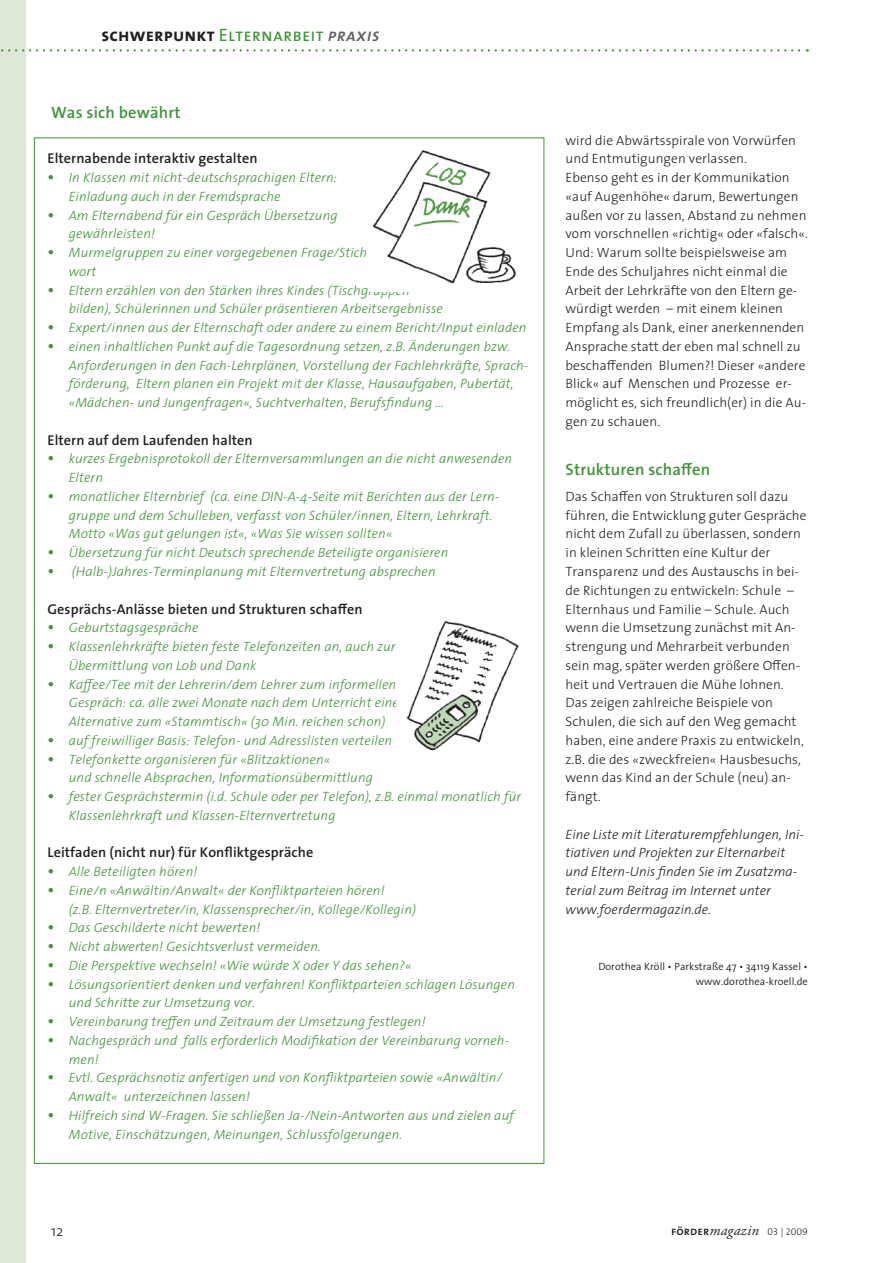
<style>
.page{position:relative;width:893px;height:1263px;background:#fff}
.page>*{position:absolute;margin:0;border:0;box-sizing:border-box;transform-origin:0 0}
.t1{font:18px "The Sans CV Caps";letter-spacing:.01em;color:#3f9537}
.t2{font:700 16.5px "The Sans CV Semi";letter-spacing:.01em;color:#3f9537}
.t3{font:italic 15px "Adobe Garamond Pro";letter-spacing:.02em;color:#231f20}
.t4{font:15px "The Sans CV Light";color:#231f20}
.t5{font:700 14.25px "The Sans CV Semi";letter-spacing:.005em;color:#231f20}
.t6{font:italic 13.5px/18.8px "The Sans CV Light";letter-spacing:.01em;color:#3f9537}
.t7{font:13.5px/18.8px "The Sans CV Light";letter-spacing:.005em;color:#231f20}
.t8{font:italic 13.5px/18.8px "The Sans CV Light";letter-spacing:.005em;color:#231f20}
.t9{font:300 10.5px/15px "The Sans CV Semi";letter-spacing:.005em;color:#231f20;text-align:right}
.s1{font-family:"The Sans CV Bold Caps";color:#231f20}
.s2{font-family:"The Sans CV Semi Bold Caps";font-style:italic;color:#636366}
.s3{font-family:"The Sans CV Semi";font-weight:700;font-style:normal;font-size:16.5px}
.s4{font-family:"The Sans CV Semi Bold Caps";font-style:normal;font-size:12px}
.s5{font-family:"The Sans CV Light Caps";font-style:normal;font-size:9.75px}
</style>
<div class="page">
<div style="left:0;top:0;width:26px;height:1263px;background:#dde9d7"></div>
<svg style="left:1px;top:49px;width:220px;height:3px"></svg>
<svg style="left:227px;top:49px;width:581px;height:3px"></svg>
<hr style="left:892px;top:0;width:1px;height:370px;background:#dde9d7">
<img style="left:373px;top:150px;width:143px;height:134px">
<img style="left:406px;top:620px;width:113px;height:131px">
<h1 class="t1" style="left:101px;top:20px;width:280px"><span class="s1">schwerpunkt</span> Elternarbeit <span class="s2">praxis</span></h1>
<p class="t2" style="left:51px;top:99px;width:131px">Was sich bewährt</p>
<p class="t5" style="left:48px;top:147px;width:212px">Elternabende interaktiv gestalten</p>
<p class="t6" style="left:69px;top:168px;width:270px;text-indent:-21px"><span class="s3">•</span> In Klassen mit nicht-deutschsprachigen Eltern:<br>Einladung auch in der Fremdsprache</p>
<p class="t6" style="left:69px;top:205px;width:270px;text-indent:-21px"><span class="s3">•</span> Am Elternabend für ein Gespräch Übersetzung gewährleisten!</p>
<p class="t6" style="left:69px;top:243px;width:305px;text-indent:-21px"><span class="s3">•</span> Murmelgruppen zu einer vorgegebenen Frage/Stich&shy;wort</p>
<p class="t6" style="left:69px;top:280px;width:375px;text-indent:-21px"><span class="s3">•</span> Eltern erzählen von den Stärken ihres Kindes (Tischgruppen bilden), Schülerinnen und Schüler präsentieren Arbeitsergebnisse</p>
<p class="t6" style="left:48px;top:318px;width:481px"><span class="s3">•</span> Expert/innen aus der Elternschaft oder andere zu einem Bericht/Input einladen</p>
<p class="t6" style="left:69px;top:337px;width:461px;text-indent:-21px"><span class="s3">•</span> einen inhaltlichen Punkt auf die Tagesordnung setzen, z.B. Änderungen bzw.<br>Anforderungen in den Fach-Lehrplänen, Vorstellung der Fachlehrkräfte, Sprach&shy;förderung, Eltern planen ein Projekt mit der Klasse, Hausaufgaben, Pubertät, «Mädchen- und Jungenfragen«, Suchtverhalten, Berufsfindung …</p>
<p class="t5" style="left:48px;top:428px;width:207px">Eltern auf dem Laufenden halten</p>
<p class="t6" style="left:69px;top:449px;width:445px;text-indent:-21px"><span class="s3">•</span> kurzes Ergebnisprotokoll der Elternversammlungen an die nicht anwesenden<br>Eltern</p>
<p class="t6" style="left:69px;top:487px;width:432px;text-indent:-21px"><span class="s3">•</span> monatlicher Elternbrief (ca. eine DIN-A-4-Seite mit Berichten aus der Lern&shy;gruppe und dem Schulleben, verfasst von Schüler/innen, Eltern, Lehrkraft.<br>Motto «Was gut gelungen ist«, «Was Sie wissen sollten«</p>
<p class="t6" style="left:48px;top:543px;width:402px"><span class="s3">•</span> Übersetzung für nicht Deutsch sprechende Beteiligte organisieren</p>
<p class="t6" style="left:48px;top:562px;width:390px"><span class="s3">•</span> (Halb-)Jahres-Terminplanung mit Elternvertretung absprechen</p>
<p class="t5" style="left:48px;top:597px;width:317px">Gesprächs-Anlässe bieten und Strukturen schaffen</p>
<p class="t6" style="left:48px;top:618px;width:152px"><span class="s3">•</span> Geburtstagsgespräche</p>
<p class="t6" style="left:69px;top:637px;width:328px;text-indent:-21px"><span class="s3">•</span> Klassenlehrkräfte bieten feste Telefonzeiten an, auch zur<br>Übermittlung von Lob und Dank</p>
<p class="t6" style="left:69px;top:674px;width:332px;text-indent:-21px"><span class="s3">•</span> Kaffee/Tee mit der Lehrerin/dem Lehrer zum informellen<br>Gespräch: ca. alle zwei Monate nach dem Unterricht eine<br>Alternative zum «Stammtisch« (30 Min. reichen schon)</p>
<p class="t6" style="left:48px;top:730px;width:346px"><span class="s3">•</span> auf freiwilliger Basis: Telefon- und Adresslisten verteilen</p>
<p class="t6" style="left:69px;top:749px;width:306px;text-indent:-21px"><span class="s3">•</span> Telefonkette organisieren für «Blitzaktionen«<br>und schnelle Absprachen, Informationsübermittlung</p>
<p class="t6" style="left:69px;top:787px;width:454px;text-indent:-21px"><span class="s3">•</span> fester Gesprächstermin (i.d. Schule oder per Telefon), z.B. einmal monatlich für<br>Klassenlehrkraft und Klassen-Elternvertretung</p>
<p class="t5" style="left:48px;top:840px;width:267px">Leitfaden (nicht nur) für Konfliktgespräche</p>
<p class="t6" style="left:48px;top:862px;width:151px"><span class="s3">•</span> Alle Beteiligten hören!</p>
<p class="t6" style="left:69px;top:880px;width:349px;text-indent:-21px"><span class="s3">•</span> Eine/n «Anwältin/Anwalt« der Konfliktparteien hören!<br>(z.B. Elternvertreter/in, Klassensprecher/in, Kollege/Kollegin)</p>
<p class="t6" style="left:48px;top:918px;width:214px"><span class="s3">•</span> Das Geschilderte nicht bewerten!</p>
<p class="t6" style="left:48px;top:937px;width:275px"><span class="s3">•</span> Nicht abwerten! Gesichtsverlust vermeiden.</p>
<p class="t6" style="left:48px;top:955px;width:365px"><span class="s3">•</span> Die Perspektive wechseln! «Wie würde X oder Y das sehen?«</p>
<p class="t6" style="left:69px;top:974px;width:448px;text-indent:-21px"><span class="s3">•</span> Lösungsorientiert denken und verfahren! Konfliktparteien schlagen Lösungen und Schritte zur Umsetzung vor.</p>
<p class="t6" style="left:48px;top:1012px;width:380px"><span class="s3">•</span> Vereinbarung treffen und Zeitraum der Umsetzung festlegen!</p>
<p class="t6" style="left:69px;top:1030px;width:442px;text-indent:-21px"><span class="s3">•</span> Nachgespräch und falls erforderlich Modifikation der Vereinbarung vorneh&shy;men!</p>
<p class="t6" style="left:69px;top:1068px;width:435px;text-indent:-21px"><span class="s3">•</span> Evtl. Gesprächsnotiz anfertigen und von Konfliktparteien sowie «Anwältin/<br>Anwalt« unterzeichnen lassen!</p>
<p class="t6" style="left:69px;top:1105px;width:447px;text-indent:-21px"><span class="s3">•</span> Hilfreich sind W-Fragen. Sie schließen Ja-/Nein-Antworten aus und zielen auf<br>Motive, Einschätzungen, Meinungen, Schlussfolgerungen.</p>
<p class="t7" style="left:566px;top:130px;width:244px">wird die Abwärtsspirale von Vorwürfen und Entmutigungen verlassen.<br>Ebenso geht es in der Kommunikation «auf Augenhöhe« darum, Bewertungen außen vor zu lassen, Abstand zu nehmen vom vorschnellen «richtig« oder «falsch«.<br>Und: Warum sollte beispielsweise am Ende des Schuljahres nicht einmal die Arbeit der Lehrkräfte von den Eltern ge&shy;würdigt werden – mit einem kleinen Empfang als Dank, einer anerkennenden Ansprache statt der eben mal schnell zu beschaffenden Blumen?! Dieser «andere Blick« auf Menschen und Prozesse er&shy;möglicht es, sich freundlich(er) in die Au&shy;gen zu schauen.</p>
<p class="t2" style="left:566px;top:455px;width:146px">Strukturen schaffen</p>
<p class="t7" style="left:566px;top:487px;width:242px">Das Schaffen von Strukturen soll dazu führen, die Entwicklung guter Gespräche nicht dem Zufall zu überlassen, sondern in kleinen Schritten eine Kultur der Transparenz und des Austauschs in bei&shy;de Richtungen zu entwickeln: Schule – Elternhaus und Familie – Schule. Auch wenn die Umsetzung zunächst mit An&shy;strengung und Mehrarbeit verbunden sein mag, später werden größere Offen&shy;heit und Vertrauen die Mühe lohnen.<br>Das zeigen zahlreiche Beispiele von Schulen, die sich auf den Weg gemacht haben, eine andere Praxis zu entwickeln, z.B. die des «zweckfreien« Hausbesuchs, wenn das Kind an der Schule (neu) an&shy;fängt.</p>
<p class="t8" style="left:566px;top:824px;width:239px">Eine Liste mit Literaturempfehlungen, Ini&shy;tiativen und Projekten zur Elternarbeit und Eltern-Unis finden Sie im Zusatzma&shy;terial zum Beitrag im Internet unter www.foerdermagazin.de.</p>
<p class="t9" style="left:598px;top:958px;width:211px">Dorothea Kröll • Parkstraße 47 • 34119 Kassel • www.dorothea-kroell.de</p>
<p class="t4" style="left:51px;top:1218px;width:14px">12</p>
<p class="t3" style="left:671px;top:1221px;width:138px"><span class="s4">förder</span>magazin <span class="s5">03 | 2009</span></p>
</div>
